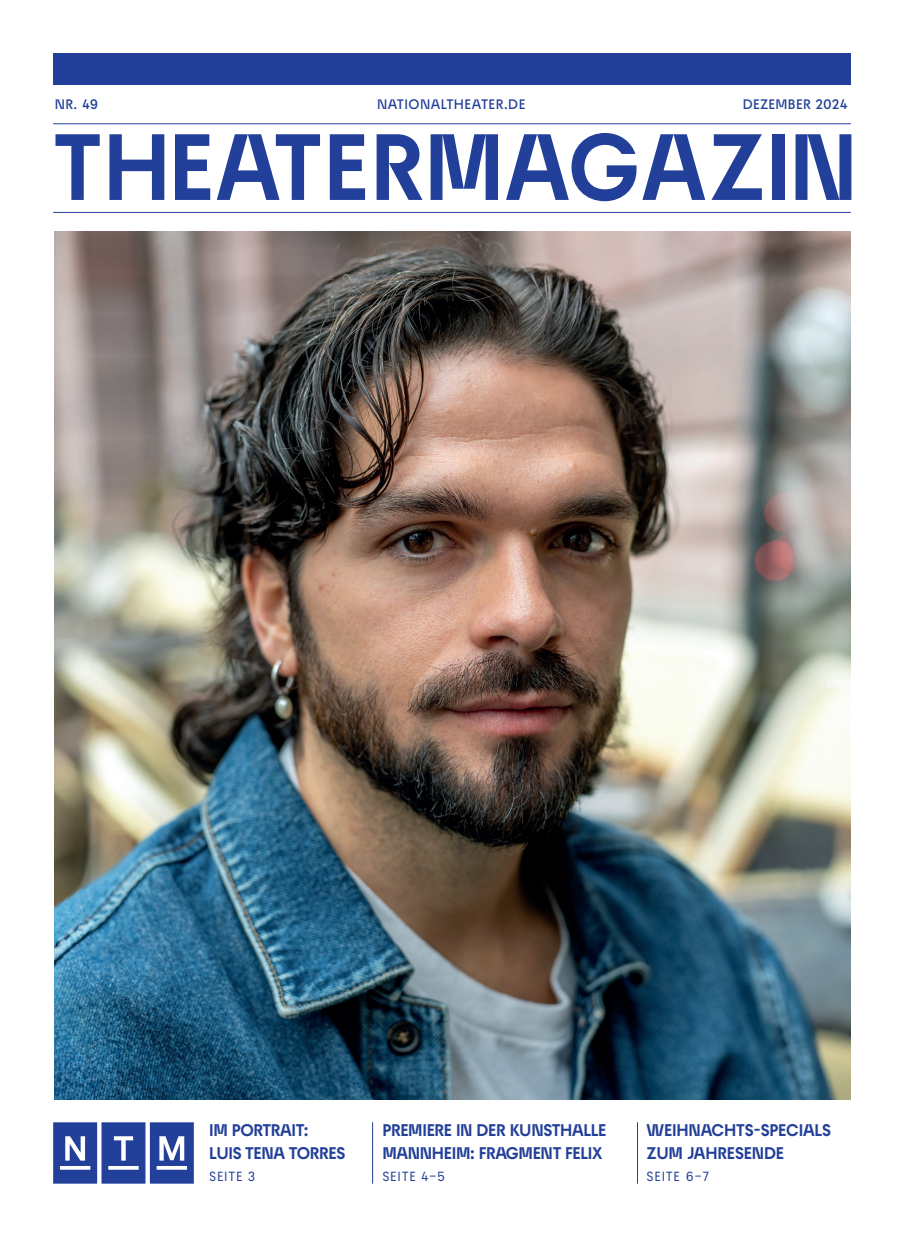
<style>
.page{position:relative;width:904px;height:1241px;background:#fff}
.page>*{position:absolute;margin:0;border:0;box-sizing:border-box;transform-origin:0 0}
.t1{font:700 93.75px "Raptor V2 Premium";letter-spacing:.01em;color:#223f99}
.t2{font:700 16.88px/22.5px "Raptor V2 Premium";letter-spacing:-.02em;color:#223f99}
.t3{font:600 13.75px "Raptor V2 Premium";letter-spacing:.025em;color:#223f99}
.t4{font:500 13.25px "Raptor V2 Premium";letter-spacing:.06em;color:#223f99}
</style>
<div class="page">
<hr style="left:53px;top:123px;width:797px;height:1px;background:#223f99">
<img style="left:54px;top:231px;width:796px;height:867px">
<svg style="left:53px;top:1122px;width:141px;height:61px"></svg>
<hr style="left:53px;top:212px;width:797px;height:1px;background:#223f99">
<div style="left:53px;top:53px;width:797px;height:32px;background:#223f99"></div>
<hr style="left:372px;top:1122px;width:1px;height:61px;background:#223f99">
<hr style="left:637px;top:1122px;width:1px;height:61px;background:#223f99">
<p class="t3" style="left:55px;top:94px;width:45px">NR. 49</p>
<p class="t3" style="left:377px;top:94px;width:150px">NATIONALTHEATER.DE</p>
<p class="t3" style="left:742px;top:94px;width:106px">DEZEMBER 2024</p>
<h1 class="t1" style="left:53px;top:98px;width:806px">THEATERMAGAZIN</h1>
<p class="t2" style="left:209px;top:1117px;width:138px">IM PORTRAIT:<br>LUIS TENA TORRES</p>
<p class="t4" style="left:209px;top:1166px;width:48px">SEITE 3</p>
<p class="t2" style="left:382px;top:1117px;width:226px">PREMIERE IN DER KUNSTHALLE<br>MANNHEIM: FRAGMENT FELIX</p>
<p class="t4" style="left:382px;top:1166px;width:64px">SEITE 4–5</p>
<p class="t2" style="left:646px;top:1117px;width:186px">WEIHNACHTS-SPECIALS<br>ZUM JAHRESENDE</p>
<p class="t4" style="left:646px;top:1166px;width:64px">SEITE 6–7</p>
</div>
